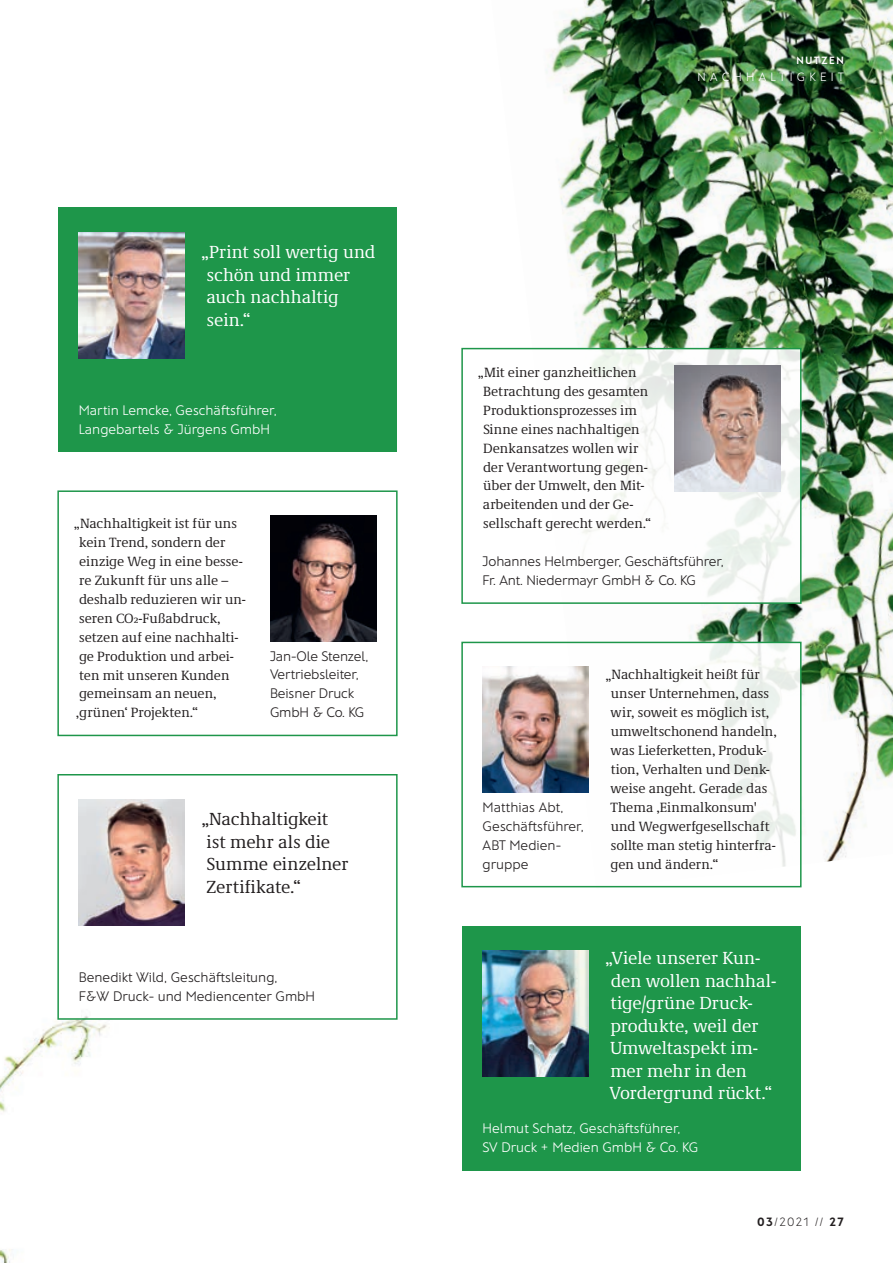
<style>
.page{position:relative;width:893px;height:1263px;background:#fff}
.page>*{position:absolute;margin:0;border:0;box-sizing:border-box;transform-origin:0 0}
.t1{font:18px/22.5px "Demos Next Pro";letter-spacing:-.005em;color:#fff}
.t2{font:18px/22.5px "Demos Next Pro";color:#231f20}
.t3{font:13.8px/18.9px "Demos Next Pro";color:#231f20}
.t4{font:300 13.8px/18.9px "Franz Sans";letter-spacing:-.01em;color:#231f20}
.t5{font:300 13.8px/18.9px "Franz Sans";color:#fff}
.t6{font:300 12px "Franz Sans";letter-spacing:.36em;color:#fff}
.t7{font:200 12px "Franz Sans";color:#231f20}
.t8{font:700 10.5px "Franz Sans";letter-spacing:.175em;color:#fff}
.s1{font-weight:700}
</style>
<div class="page">
<img style="left:490px;top:0;width:403px;height:888px">
<img style="left:0;top:1016px;width:110px;height:247px">
<div style="left:58px;top:208px;width:339px;height:244px;background:#1e964a"></div>
<div style="left:57px;top:490px;width:341px;height:246px;border:2px solid #1e964a"></div>
<div style="left:57px;top:774px;width:341px;height:246px;border:2px solid #1e964a"></div>
<div style="left:462px;top:349px;width:339px;height:254px;background:#fff"></div>
<div style="left:461px;top:348px;width:340px;height:256px;border:2px solid #1e964a"></div>
<div style="left:462px;top:642px;width:339px;height:245px;background:#fff"></div>
<div style="left:461px;top:642px;width:340px;height:245px;border:2px solid #1e964a"></div>
<div style="left:462px;top:926px;width:339px;height:244px;background:#1e964a"></div>
<img style="left:270px;top:516px;width:106px;height:126px">
<img style="left:674px;top:365px;width:106px;height:126px">
<img style="left:483px;top:667px;width:106px;height:126px">
<img style="left:79px;top:232px;width:106px;height:126px">
<img style="left:483px;top:951px;width:106px;height:125px">
<img style="left:79px;top:799px;width:106px;height:126px">
<h1 class="t1" style="left:201px;top:240px;width:176px">„Print soll wertig und schön und immer auch nachhaltig sein.“</h1>
<p class="t5" style="left:79px;top:401px;width:200px">Martin Lemcke, Geschäftsführer,<br>Langebartels &amp; Jürgens GmbH</p>
<p class="t3" style="left:74px;top:514px;width:173px">„Nachhaltigkeit ist für uns kein Trend, sondern der einzige Weg in eine besse&shy;re Zukunft für uns alle – deshalb reduzieren wir un&shy;seren CO2-Fußabdruck, setzen auf eine nachhalti&shy;ge Produktion und arbei&shy;ten mit unseren Kunden gemeinsam an neuen, ‚grünen‘ Projekten.“</p>
<p class="t4" style="left:270px;top:646px;width:100px">Jan-Ole Stenzel,<br>Vertriebsleiter,<br>Beisner Druck<br>GmbH &amp; Co. KG</p>
<h1 class="t2" style="left:201px;top:807px;width:148px">„Nachhaltigkeit ist mehr als die<br>Summe einzelner<br>Zertifikate.“</h1>
<p class="t4" style="left:79px;top:968px;width:238px">Benedikt Wild, Geschäftsleitung,<br>F&amp;W Druck- und Mediencenter GmbH</p>
<p class="t8" style="left:796px;top:55px;width:49px">NUTZEN</p>
<p class="t6" style="left:698px;top:70px;width:148px">NACHHALTIGKEIT</p>
<p class="t3" style="left:483px;top:362px;width:170px;text-indent:-5px">„Mit einer ganzheitlichen<br>Betrachtung des gesamten<br>Produktionsprozesses im<br>Sinne eines nachhaltigen<br>Denkansatzes wollen wir der Verantwortung gegen&shy;über der Umwelt, den Mit&shy;arbeitenden und der Ge&shy;sellschaft gerecht werden.“</p>
<p class="t4" style="left:483px;top:552px;width:243px">Johannes Helmberger, Geschäftsführer,<br>Fr. Ant. Niedermayr GmbH &amp; Co. KG</p>
<p class="t4" style="left:483px;top:797px;width:103px">Matthias Abt,<br>Geschäftsführer,<br>ABT Medien&shy;gruppe</p>
<p class="t3" style="left:610px;top:665px;width:168px;text-indent:-5px">„Nachhaltigkeit heißt für unser Unternehmen, dass wir, soweit es möglich ist, umweltschonend handeln, was Lieferketten, Produk&shy;tion, Verhalten und Denk&shy;weise angeht. Gerade das<br>Thema ,Einmalkonsum' und Wegwerfgesellschaft sollte man stetig hinterfra&shy;gen und ändern.“</p>
<h1 class="t1" style="left:605px;top:946px;width:173px">„Viele unserer Kun&shy;den wollen nachhal&shy;tige/grüne Druck&shy;produkte, weil der<br>Umweltaspekt im&shy;mer mehr in den<br>Vordergrund rückt.“</h1>
<p class="t5" style="left:483px;top:1119px;width:217px">Helmut Schatz, Geschäftsführer,<br>SV Druck + Medien GmbH &amp; Co. KG</p>
<p class="t7" style="left:757px;top:1215px;width:88px"><span class="s1">03</span>/2021 // <span class="s1">27</span></p>
</div>
